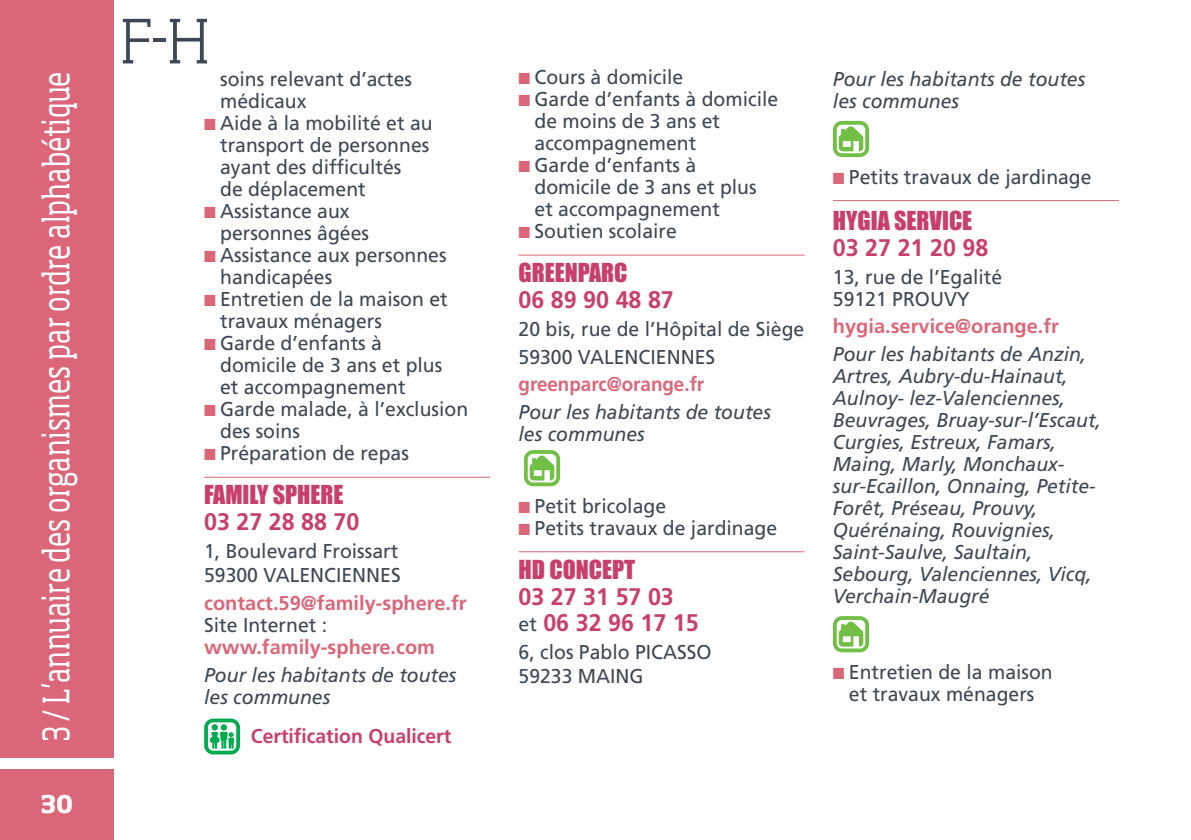
<style>
.page{position:relative;width:1191px;height:840px;background:#fff}
.page>*{position:absolute;margin:0;border:0;box-sizing:border-box;transform-origin:0 0}
.t1{font:300 60px "Soho Std";color:#3e4854;scale:.95 1}
.t2{font:36px "Soho Std";letter-spacing:.005em;color:#fff;scale:.74 1}
.t3{font:700 24px/26px "Frutiger";color:#c93f6c}
.t4{font:24px "Impact";color:#c93f6c}
.t5{font:700 24px "Soho Std";color:#fff}
.t6{font:20px/22px "Frutiger";color:#3e4854}
.t7{font:italic 20px/22px "Frutiger";color:#3e4854}
.t8{font:700 20px/22px "Frutiger";color:#db6679}
.t9{font:700 20px "Frutiger";color:#c93f6c}
.t10{font:700 20px "Frutiger";color:#db6679;scale:.94 1}
.s1{color:#db6679}
.s2{font-weight:400;color:#3e4854}
.s3{font-weight:400;font-size:20px;color:#3e4854}
</style>
<div class="page">
<div style="left:0;top:0;width:113px;height:757px;background:#db6679"></div>
<div style="left:0;top:768px;width:114px;height:71px;background:#db6679"></div>
<hr style="left:204px;top:476px;width:286px;height:1px;background:#db6679">
<svg style="left:204px;top:718px;width:36px;height:36px"></svg>
<hr style="left:518px;top:254px;width:286px;height:1px;background:#db6679">
<hr style="left:518px;top:551px;width:286px;height:1px;background:#db6679">
<svg style="left:524px;top:450px;width:36px;height:36px"></svg>
<hr style="left:833px;top:200px;width:286px;height:1px;background:#db6679">
<svg style="left:833px;top:121px;width:36px;height:36px"></svg>
<svg style="left:833px;top:616px;width:36px;height:36px"></svg>
<p class="t1" style="left:120px;top:4px;width:95px">F-H</p>
<p class="t2" style="left:34px;top:741px;width:907px;rotate:-90deg">3 / L’annuaire des organismes par ordre alphabétique</p>
<p class="t6" style="left:220px;top:68px;width:193px">soins relevant d’actes médicaux</p>
<p class="t6" style="left:220px;top:112px;width:214px;text-indent:-16px"><span class="s1">■</span> Aide à la mobilité et au transport de personnes ayant des difficultés<br>de déplacement</p>
<p class="t6" style="left:220px;top:200px;width:150px;text-indent:-16px"><span class="s1">■</span> Assistance aux personnes âgées</p>
<p class="t6" style="left:220px;top:244px;width:228px;text-indent:-16px"><span class="s1">■</span> Assistance aux personnes handicapées</p>
<p class="t6" style="left:220px;top:288px;width:229px;text-indent:-16px"><span class="s1">■</span> Entretien de la maison et travaux ménagers</p>
<p class="t6" style="left:220px;top:332px;width:224px;text-indent:-16px"><span class="s1">■</span> Garde d’enfants à domicile de 3 ans et plus et accompagnement</p>
<p class="t6" style="left:220px;top:398px;width:249px;text-indent:-16px"><span class="s1">■</span> Garde malade, à l’exclusion des soins</p>
<p class="t6" style="left:204px;top:442px;width:206px"><span class="s1">■</span> Préparation de repas</p>
<p class="t4" style="left:204px;top:476px;width:141px">FAMILY SPHERE</p>
<p class="t3" style="left:204px;top:509px;width:157px">03 27 28 88 70</p>
<p class="t6" style="left:204px;top:539px;width:198px;line-height:24px">1, Boulevard Froissart<br>59300 VALENCIENNES</p>
<p class="t8" style="left:204px;top:591px;width:264px">contact.59@family-sphere.fr</p>
<p class="t8" style="left:204px;top:613px;width:232px"><span class="s2">Site Internet : </span>www.family-sphere.com</p>
<p class="t7" style="left:204px;top:663px;width:254px">Pour les habitants de toutes les communes</p>
<p class="t9" style="left:251px;top:724px;width:202px">Certification Qualicert</p>
<p class="t5" style="left:40px;top:788px;width:34px">30</p>
<p class="t6" style="left:518px;top:66px;width:166px"><span class="s1">■</span> Cours à domicile</p>
<p class="t6" style="left:534px;top:88px;width:245px;text-indent:-16px"><span class="s1">■</span> Garde d’enfants à domicile de moins de 3 ans et accompagnement</p>
<p class="t6" style="left:534px;top:154px;width:224px;text-indent:-16px"><span class="s1">■</span> Garde d’enfants à domicile de 3 ans et plus et accompagnement</p>
<p class="t6" style="left:518px;top:220px;width:160px"><span class="s1">■</span> Soutien scolaire</p>
<p class="t4" style="left:518px;top:254px;width:110px">GREENPARC</p>
<p class="t3" style="left:518px;top:287px;width:157px">06 89 90 48 87</p>
<p class="t6" style="left:518px;top:318px;width:287px">20 bis, rue de l’Hôpital de Siège</p>
<p class="t6" style="left:518px;top:345px;width:198px">59300 VALENCIENNES</p>
<p class="t10" style="left:518px;top:372px;width:199px">greenparc@orange.fr</p>
<p class="t7" style="left:518px;top:401px;width:254px">Pour les habitants de toutes les communes</p>
<p class="t6" style="left:518px;top:494px;width:149px"><span class="s1">■</span> Petit bricolage</p>
<p class="t6" style="left:518px;top:516px;width:260px"><span class="s1">■</span> Petits travaux de jardinage</p>
<p class="t4" style="left:518px;top:550px;width:118px">HD CONCEPT</p>
<p class="t3" style="left:518px;top:583px;width:182px">03 27 31 57 03<br><span class="s3">et</span> 06 32 96 17 15</p>
<p class="t6" style="left:518px;top:639px;width:194px;line-height:24px">6, clos Pablo PICASSO<br>59233 MAING</p>
<p class="t7" style="left:833px;top:68px;width:254px">Pour les habitants de toutes les communes</p>
<p class="t6" style="left:833px;top:166px;width:260px"><span class="s1">■</span> Petits travaux de jardinage</p>
<p class="t4" style="left:833px;top:202px;width:141px">HYGIA SERVICE</p>
<p class="t3" style="left:833px;top:234px;width:157px">03 27 21 20 98</p>
<p class="t6" style="left:833px;top:265px;width:171px">13, rue de l’Egalité<br>59121 PROUVY</p>
<p class="t8" style="left:833px;top:315px;width:228px">hygia.service@orange.fr</p>
<p class="t7" style="left:833px;top:343px;width:270px">Pour les habitants de Anzin,<br>Artres, Aubry-du-Hainaut,<br>Aulnoy- lez-Valenciennes,<br>Beuvrages, Bruay-sur-l’Escaut,<br>Curgies, Estreux, Famars,<br>Maing, Marly, Monchaux&shy;sur-Ecaillon, Onnaing, Petite-<br>Forêt, Préseau, Prouvy,<br>Quérénaing, Rouvignies,<br>Saint-Saulve, Saultain,<br>Sebourg, Valenciennes, Vicq,<br>Verchain-Maugré</p>
<p class="t6" style="left:833px;top:660px;width:221px;text-align:center"><span class="s1">■</span> Entretien de la maison et travaux ménagers</p>
</div>
